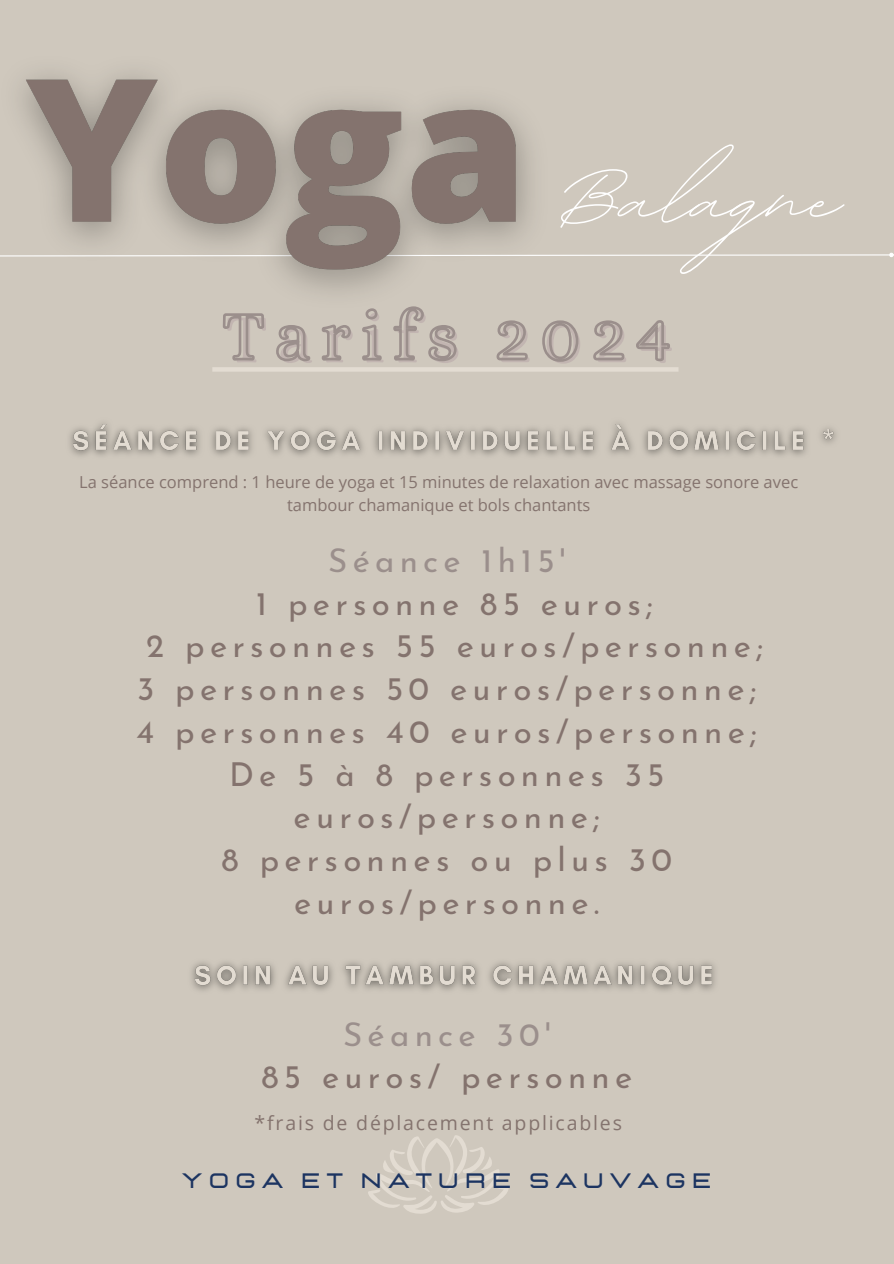
<style>
.page{position:relative;width:894px;height:1264px;background:#fff}
.page>*{position:absolute;margin:0;border:0;box-sizing:border-box;transform-origin:0 0}
.t1{font:140.55px "BD Script";color:#fff}
.t2{font:33px/42.8px "Josefin Sans";letter-spacing:.16em;color:#84736e;text-align:center}
.t3{font:700 20.85px "Lastica";letter-spacing:.295em;color:#1c3461}
.t4{font:19.5px "Open Sans";letter-spacing:.095em;color:#84736e}
.t5{font:16.5px/23px "Open Sans";color:#84736e;text-align:center}
.s1{color:#9b8f8c}
</style>
<div class="page">
<div style="left:0;top:0;width:893px;height:1263px;background:#cfc8bd"></div>
<svg style="left:368px;top:1135px;width:140px;height:78px"></svg>
<img style="left:70px;top:423px;width:766px;height:33px">
<div style="left:212px;top:367px;width:466px;height:5px;background:#e3dcd2"></div>
<svg style="left:223px;top:320px;width:447px;height:42px"></svg>
<img style="left:191px;top:962px;width:524px;height:29px">
<svg style="left:564px;top:253px;width:329px;height:4px"></svg>
<img style="left:0;top:74px;width:564px;height:252px">
<p class="t1" style="left:563px;top:106px;width:278px">Balagne</p>
<h4 class="t5" style="left:79px;top:469px;width:720px">La séance comprend : 1 heure de yoga et 15 minutes de relaxation avec massage sonore avec tambour chamanique et bols chantants</h4>
<p class="t2" style="left:137px;top:542px;width:627px"><span class="s1">Séance 1h15'<br></span>1 personne 85 euros;<br>2 personnes 55 euros/personne;<br>3 personnes 50 euros/personne;<br>4 personnes 40 euros/personne;<br>De 5 à 8 personnes 35 euros/personne;<br>8 personnes ou plus 30 euros/personne.</p>
<h4 class="t2" style="left:261px;top:1015px;width:372px"><span class="s1">Séance 30'<br></span>85 euros/ personne</h4>
<p class="t4" style="left:254px;top:1108px;width:369px">*frais de déplacement applicables</p>
<h2 class="t3" style="left:182px;top:1170px;width:531px">YOGA ET NATURE SAUVAGE</h2>
</div>
